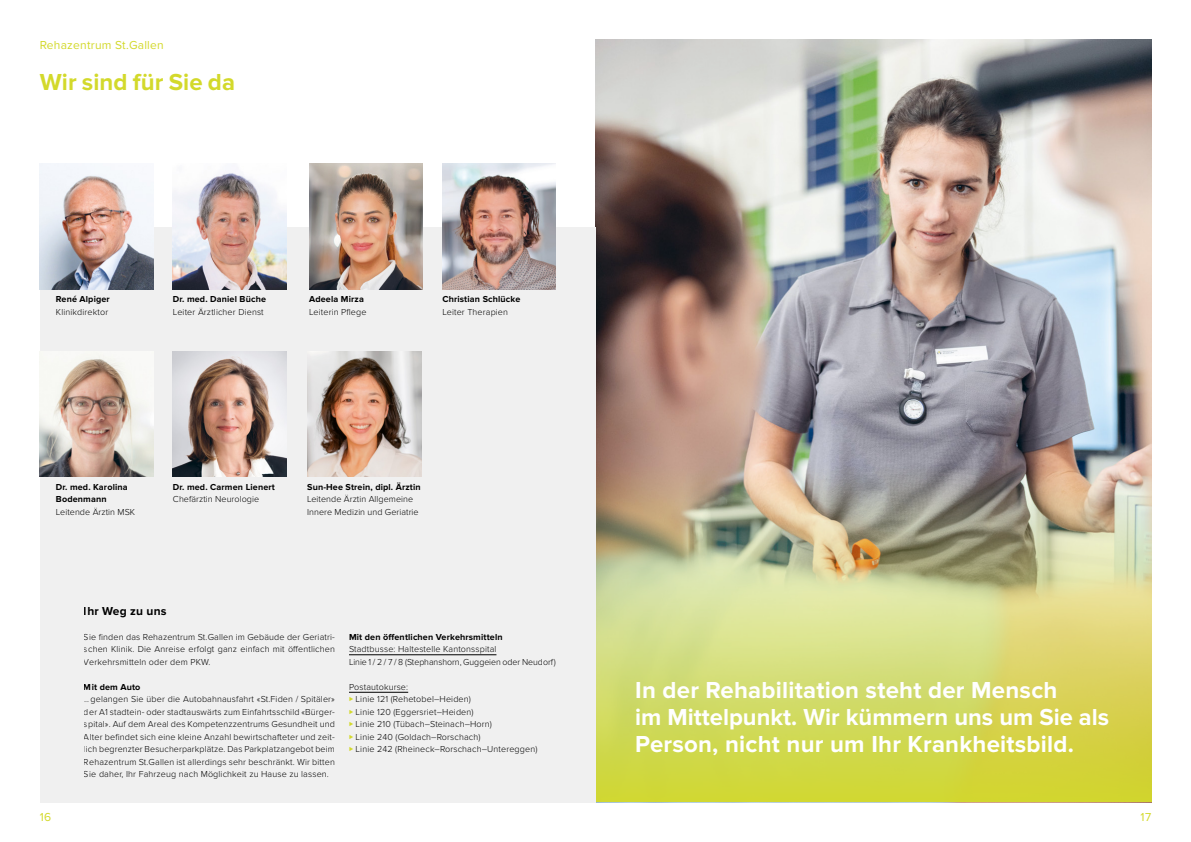
<style>
.page{position:relative;width:1191px;height:842px;background:#fff}
.page>*{position:absolute;margin:0;border:0;box-sizing:border-box;transform-origin:0 0}
.t1{font:700 24px/27px "Proxima Nova";letter-spacing:.01em;color:#fff}
.t2{font:700 24px "Proxima Nova";letter-spacing:.005em;color:#d3d92b}
.t3{font:12px "Proxima Nova";letter-spacing:.02em;color:#d3d92b}
.t4{font:700 12px "Proxima Nova";letter-spacing:.015em;color:#000}
.t5{font:300 9px/12.5px "Proxima Nova";letter-spacing:.015em;color:#000}
.t6{font:700 9px/12.5px "Proxima Nova";letter-spacing:.015em;color:#000}
.s1{font-size:7px;color:#d3d92b}
</style>
<div class="page">
<div style="left:40px;top:227px;width:555px;height:575px;background:#f0f0f0"></div>
<hr style="left:349px;top:655px;width:147px;height:1px;background:#000">
<hr style="left:349px;top:692px;width:59px;height:1px;background:#000">
<img style="left:309px;top:164px;width:113px;height:125px">
<img style="left:442px;top:164px;width:114px;height:125px">
<img style="left:40px;top:164px;width:113px;height:125px">
<img style="left:173px;top:172px;width:113px;height:117px">
<img style="left:173px;top:351px;width:113px;height:125px">
<img style="left:307px;top:351px;width:114px;height:125px">
<img style="left:40px;top:359px;width:113px;height:117px">
<img style="left:596px;top:40px;width:555px;height:762px">
<h2 class="t3" style="left:40px;top:36px;width:126px">Rehazentrum St.Gallen</h2>
<h1 class="t2" style="left:40px;top:68px;width:197px">Wir sind für Sie da</h1>
<p class="t6" style="left:56px;top:293px;width:55px">René Alpiger</p>
<p class="t5" style="left:56px;top:306px;width:54px">Klinikdirektor</p>
<p class="t6" style="left:173px;top:293px;width:95px">Dr. med. Daniel Büche</p>
<p class="t5" style="left:173px;top:306px;width:92px">Leiter Ärztlicher Dienst</p>
<p class="t6" style="left:309px;top:293px;width:56px">Adeela Mirza</p>
<p class="t5" style="left:309px;top:306px;width:59px">Leiterin Pflege</p>
<p class="t6" style="left:442px;top:293px;width:80px">Christian Schlücke</p>
<p class="t5" style="left:442px;top:306px;width:67px">Leiter Therapien</p>
<p class="t6" style="left:56px;top:481px;width:73px">Dr. med. Karolina<br>Bodenmann</p>
<p class="t5" style="left:56px;top:506px;width:81px">Leitende Ärztin MSK</p>
<p class="t6" style="left:173px;top:481px;width:103px">Dr. med. Carmen Lienert</p>
<p class="t5" style="left:173px;top:493px;width:88px">Chefärztin Neurologie</p>
<p class="t6" style="left:307px;top:481px;width:115px">Sun-Hee Strein, dipl. Ärztin</p>
<p class="t5" style="left:307px;top:493px;width:113px">Leitende Ärztin Allgemeine<br>Innere Medizin und Geriatrie</p>
<h2 class="t4" style="left:84px;top:604px;width:84px">Ihr Weg zu uns</h2>
<p class="t5" style="left:84px;top:631px;width:252px;text-align:justify">Sie finden das Rehazentrum St.Gallen im Gebäude der Geriatri&shy;schen Klinik. Die Anreise erfolgt ganz einfach mit öffentlichen Verkehrsmitteln oder dem PKW.</p>
<p class="t6" style="left:84px;top:681px;width:58px">Mit dem Auto</p>
<p class="t5" style="left:84px;top:693px;width:252px;text-align:justify">… gelangen Sie über die Autobahnausfahrt «St.Fiden / Spitäler» der A1 stadtein- oder stadtauswärts zum Einfahrtsschild «Bürger&shy;spital». Auf dem Areal des Kompetenzzentrums Gesundheit und Alter befindet sich eine kleine Anzahl bewirtschafteter und zeit&shy;lich begrenzter Besucherparkplätze. Das Parkplatzangebot beim Rehazentrum St.Gallen ist allerdings sehr beschränkt. Wir bitten Sie daher, Ihr Fahrzeug nach Möglichkeit zu Hause zu lassen.</p>
<p class="t6" style="left:349px;top:631px;width:155px">Mit den öffentlichen Verkehrsmitteln</p>
<p class="t5" style="left:349px;top:643px;width:208px">Stadtbusse: Haltestelle Kantonsspital<br>Linie 1 / 2 / 7 / 8 (Stephanshorn, Guggeien oder Neudorf)</p>
<p class="t5" style="left:349px;top:681px;width:190px">Postautokurse:<br><span class="s1">⊲</span> Linie 121 (Rehetobel–Heiden)<br><span class="s1">⊲</span> Linie 120 (Eggersriet–Heiden)<br><span class="s1">⊲</span> Linie 210 (Tübach–Steinach–Horn)<br><span class="s1">⊲</span> Linie 240 (Goldach–Rorschach)<br><span class="s1">⊲</span> Linie 242 (Rheineck–Rorschach–Untereggen)</p>
<h1 class="t1" style="left:635px;top:677px;width:475px">In der Rehabilitation steht der Mensch<br>im Mittelpunkt. Wir kümmern uns um Sie als<br>Person, nicht nur um Ihr Krankheitsbild.</h1>
<h2 class="t3" style="left:40px;top:808px;width:13px">16</h2>
<h2 class="t3" style="left:1140px;top:808px;width:12px">17</h2>
</div>
